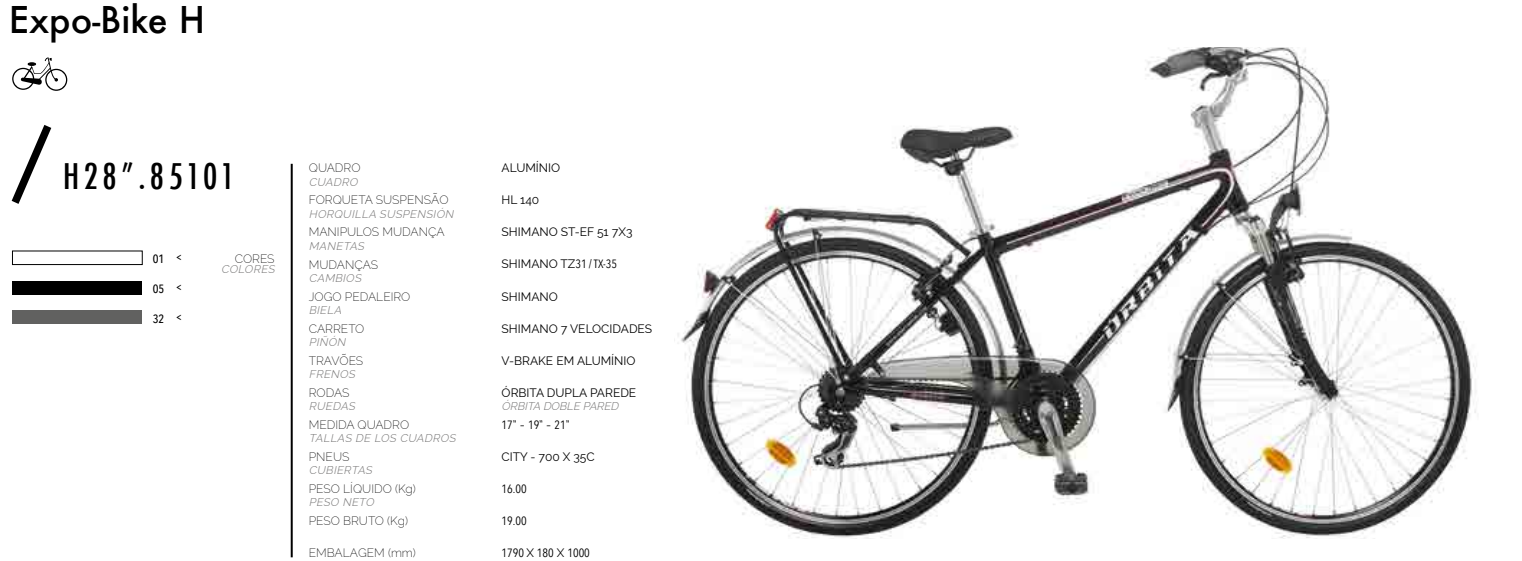
<style>
.page{position:relative;width:1522px;height:561px;background:#fff}
.page>*{position:absolute;margin:0;border:0;box-sizing:border-box;transform-origin:0 0}
.t1{font:500 76px "Futura";color:#000}
.t2{font:500 36px "Futura";color:#000}
.t3{font:500 condensed 34.4px "Futura";letter-spacing:.11em;color:#000}
.t4{font:200 12px "Raleway";color:#000}
.t5{font:12px "Raleway";color:#000}
.t6{font:12px "Avenir Next Condensed";color:#000}
.t7{font:500 12px "Avenir Next Condensed";color:#000}
.t8{font:italic 300 11px "Raleway";color:#706f6f}
.t9{font:500 10px "Raleway";color:#000}
.s1{font-family:"Avenir Next Condensed"}
.s2{font-family:"Raleway"}
</style>
<div class="page">
<img style="left:674px;top:47px;width:802px;height:491px">
<hr style="left:291px;top:164px;width:2px;height:393px;background:#000">
<svg style="left:12px;top:57px;width:55px;height:34px"></svg>
<div style="left:12px;top:251px;width:130px;height:14px;background:#fff;border:1px solid #000"></div>
<div style="left:12px;top:281px;width:130px;height:13px;background:#000"></div>
<div style="left:12px;top:310px;width:130px;height:14px;background:#616160"></div>
<h2 class="t2" style="left:9px;top:-5px;width:198px">Expo-Bike H</h2>
<h1 class="t1" style="left:12px;top:108px;width:41px">/</h1>
<h3 class="t3" style="left:63px;top:154px;width:173px">H28”.85101</h3>
<p class="t4" style="left:309px;top:161px;width:53px">QUADRO</p>
<p class="t4" style="left:309px;top:193px;width:141px">FORQUETA SUSPENSÃO</p>
<p class="t4" style="left:309px;top:225px;width:137px">MANIPULOS MUDANÇA</p>
<p class="t4" style="left:309px;top:257px;width:71px">MUDANÇAS</p>
<p class="t4" style="left:309px;top:289px;width:103px">JOGO PEDALEIRO</p>
<p class="t4" style="left:309px;top:321px;width:57px">CARRETO</p>
<p class="t4" style="left:309px;top:353px;width:56px">TRAVÕES</p>
<p class="t4" style="left:309px;top:385px;width:42px">RODAS</p>
<p class="t4" style="left:309px;top:417px;width:102px">MEDIDA QUADRO</p>
<p class="t4" style="left:309px;top:449px;width:42px">PNEUS</p>
<p class="t4" style="left:309px;top:481px;width:108px">PESO LÍQUIDO (Kg)</p>
<p class="t4" style="left:309px;top:513px;width:101px">PESO BRUTO (Kg)</p>
<p class="t4" style="left:309px;top:545px;width:108px">EMBALAGEM (mm)</p>
<p class="t8" style="left:309px;top:175px;width:53px">CUADRO</p>
<p class="t8" style="left:309px;top:207px;width:149px">HORQUILLA SUSPENSIÓN</p>
<p class="t8" style="left:309px;top:239px;width:59px">MANETAS</p>
<p class="t8" style="left:309px;top:271px;width:57px">CAMBIOS</p>
<p class="t8" style="left:309px;top:303px;width:37px">BIELA</p>
<p class="t8" style="left:309px;top:335px;width:41px">PIÑÓN</p>
<p class="t8" style="left:309px;top:367px;width:50px">FRENOS</p>
<p class="t8" style="left:309px;top:399px;width:50px">RUEDAS</p>
<p class="t8" style="left:309px;top:431px;width:151px">TALLAS DE LOS CUADROS</p>
<p class="t8" style="left:309px;top:463px;width:67px">CUBIERTAS</p>
<p class="t8" style="left:309px;top:495px;width:69px">PESO NETO</p>
<p class="t4" style="left:235px;top:251px;width:41px">CORES</p>
<p class="t7" style="left:153px;top:251px;width:13px">01</p>
<p class="t7" style="left:153px;top:281px;width:13px">05</p>
<p class="t7" style="left:153px;top:311px;width:13px">32</p>
<p class="t9" style="left:177px;top:251px;width:7px">&lt;</p>
<p class="t9" style="left:177px;top:281px;width:7px">&lt;</p>
<p class="t9" style="left:177px;top:311px;width:7px">&lt;</p>
<p class="t8" style="left:221px;top:262px;width:58px">COLORES</p>
<p class="t5" style="left:502px;top:161px;width:60px">ALUMÍNIO</p>
<p class="t5" style="left:502px;top:193px;width:39px">HL 140</p>
<p class="t5" style="left:502px;top:225px;width:132px">SHIMANO ST-EF 51 7X3</p>
<p class="t5" style="left:502px;top:257px;width:117px">SHIMANO TZ<span class="s1">31 / TX-35</span></p>
<p class="t5" style="left:502px;top:289px;width:58px">SHIMANO</p>
<p class="t5" style="left:502px;top:321px;width:152px">SHIMANO 7 VELOCIDADES</p>
<p class="t5" style="left:502px;top:353px;width:136px">V-BRAKE EM ALUMÍNIO</p>
<p class="t5" style="left:502px;top:385px;width:136px">ÓRBITA DUPLA PAREDE</p>
<p class="t6" style="left:502px;top:414px;width:70px">17<span class="s2">” -</span> 19<span class="s2">” -</span> 21<span class="s2">”</span></p>
<p class="t5" style="left:502px;top:449px;width:95px">CITY - 700 X 35C</p>
<p class="t6" style="left:502px;top:478px;width:27px">16.00</p>
<p class="t6" style="left:502px;top:510px;width:27px">19.00</p>
<p class="t6" style="left:502px;top:542px;width:90px">1790 <span class="s2">X</span> 180 <span class="s2">X</span> 1000</p>
<p class="t8" style="left:501px;top:399px;width:121px">ÓRBITA DOBLE PARED</p>
</div>
